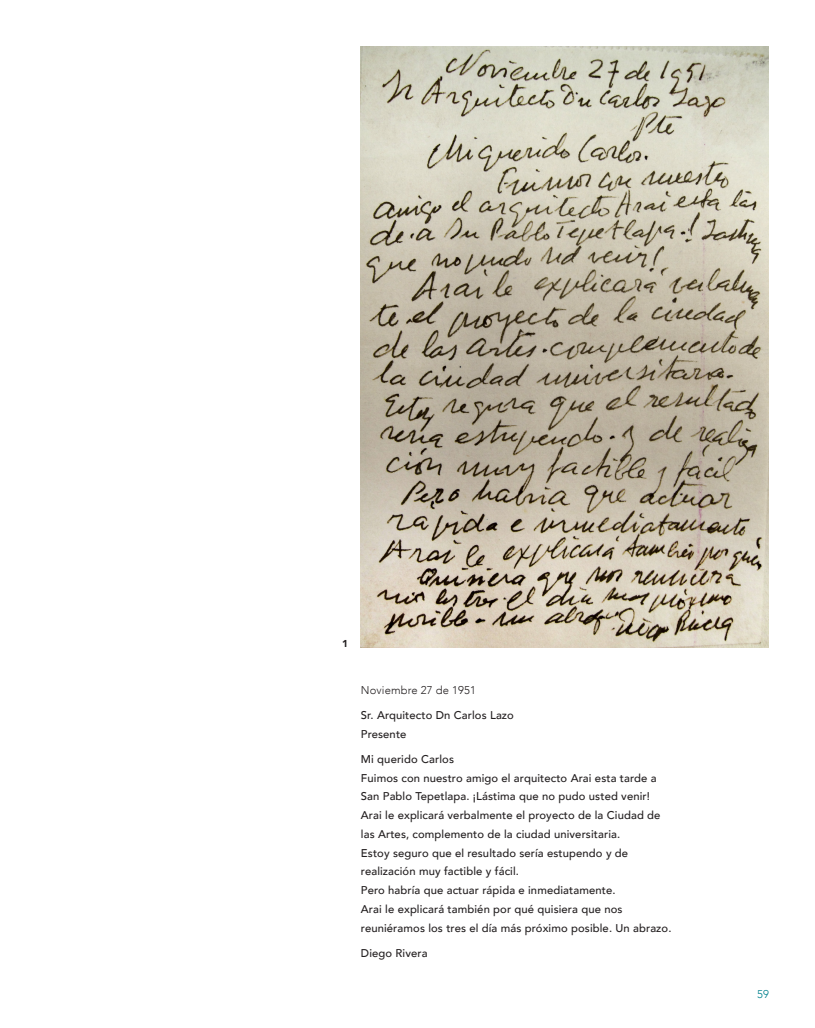
<style>
.page{position:relative;width:815px;height:1028px;background:#fff}
.page>*{position:absolute;margin:0;border:0;box-sizing:border-box;transform-origin:0 0}
.t1{font:500 11.25px/18.8px "Avenir";letter-spacing:.01em;color:#231f20}
.t2{font:300 11.25px "Avenir";letter-spacing:.01em;color:#231f20}
.t3{font:300 11.25px "Avenir";color:#00818d}
.t4{font:900 10px "Avenir";color:#231f20}
</style>
<div class="page">
<img style="left:361px;top:46px;width:408px;height:601px">
<p class="t4" style="left:342px;top:635px;width:7px">1</p>
<p class="t2" style="left:361px;top:683px;width:116px">Noviembre 27 de 1951</p>
<p class="t1" style="left:361px;top:705px;width:155px">Sr. Arquitecto Dn Carlos Lazo</p>
<p class="t1" style="left:361px;top:724px;width:47px">Presente</p>
<p class="t1" style="left:361px;top:749px;width:95px">Mi querido Carlos</p>
<p class="t1" style="left:361px;top:767px;width:297px">Fuimos con nuestro amigo el arquitecto Arai esta tarde a<br>San Pablo Tepetlapa. ¡Lástima que no pudo usted venir!</p>
<p class="t1" style="left:361px;top:805px;width:301px">Arai le explicará verbalmente el proyecto de la Ciudad de las Artes, complemento de la ciudad universitaria.</p>
<p class="t1" style="left:361px;top:842px;width:269px">Estoy seguro que el resultado sería estupendo y de realización muy factible y fácil.</p>
<p class="t1" style="left:361px;top:880px;width:256px">Pero habría que actuar rápida e inmediatamente.</p>
<p class="t1" style="left:361px;top:899px;width:312px">Arai le explicará también por qué quisiera que nos reuniéramos los tres el día más próximo posible. Un abrazo.</p>
<p class="t1" style="left:361px;top:943px;width:68px">Diego Rivera</p>
<p class="t3" style="left:757px;top:987px;width:13px">59</p>
</div>
